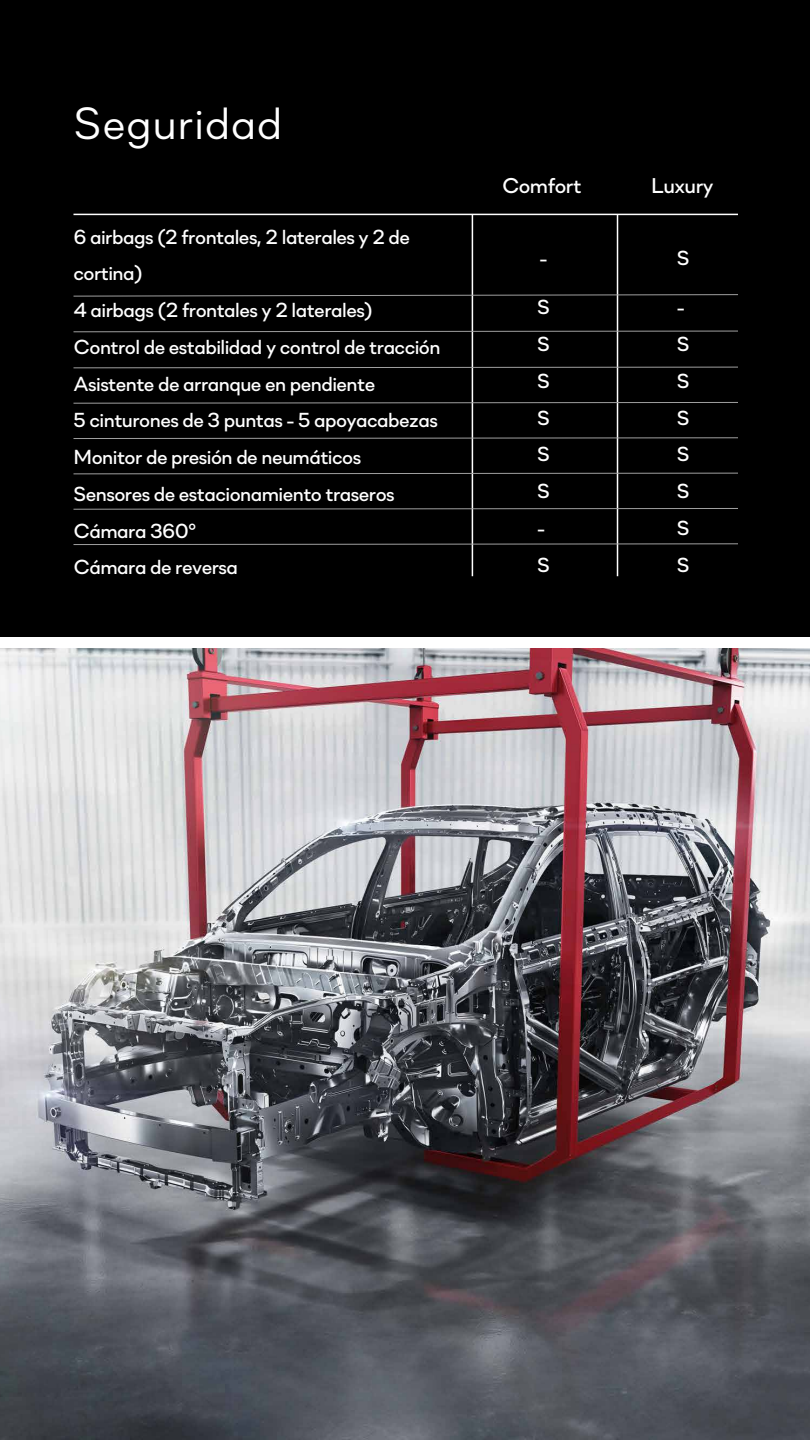
<style>
.page{position:relative;width:810px;height:1440px;background:#fff}
.page>*{position:absolute;margin:0;border:0;box-sizing:border-box;transform-origin:0 0}
.t1{font:45px "Soin Sans Neue";letter-spacing:.01em;color:#fff}
.t2{font:500 21.3px "Soin Sans Neue";letter-spacing:-.025em;color:#fff}
.t3{font:500 20.25px/36.8px "Soin Sans Neue";letter-spacing:-.025em;color:#fff}
</style>
<div class="page">
<div style="left:0;top:0;width:810px;height:637px;background:#000"></div>
<img style="left:0;top:649px;width:810px;height:791px">
<hr style="left:73px;top:214px;width:665px;height:1px;background:#fff">
<hr style="left:472px;top:214px;width:1px;height:362px;background:#fff">
<hr style="left:617px;top:214px;width:1px;height:362px;background:#fff">
<svg style="left:73px;top:294px;width:665px;height:2px"></svg>
<svg style="left:73px;top:331px;width:665px;height:1px"></svg>
<svg style="left:73px;top:367px;width:665px;height:1px"></svg>
<svg style="left:73px;top:402px;width:665px;height:1px"></svg>
<svg style="left:73px;top:438px;width:665px;height:1px"></svg>
<svg style="left:73px;top:473px;width:665px;height:1px"></svg>
<svg style="left:73px;top:508px;width:665px;height:1px"></svg>
<svg style="left:73px;top:544px;width:665px;height:1px"></svg>
<h1 class="t1" style="left:73px;top:87px;width:211px">Seguridad</h1>
<p class="t3" style="left:73px;top:216px;width:369px">6 airbags (2 frontales, 2 laterales y 2 de cortina)<br>4 airbags (2 frontales y 2 laterales)<br>Control de estabilidad y control de tracción<br>Asistente de arranque en pendiente<br>5 cinturones de 3 puntas - 5 apoyacabezas<br>Monitor de presión de neumáticos<br>Sensores de estacionamiento traseros<br>Cámara 360°<br>Cámara de reversa</p>
<p class="t2" style="left:502px;top:168px;width:81px">Comfort</p>
<p class="t2" style="left:651px;top:168px;width:64px">Luxury</p>
<p class="t3" style="left:540px;top:237px;width:10px">-</p>
<p class="t3" style="left:677px;top:237px;width:14px">S</p>
<p class="t3" style="left:537px;top:287px;width:14px">S<br>S<br>S<br>S<br>S<br>S -<br>S</p>
<p class="t3" style="left:677px;top:287px;width:14px">-<br>S<br>S<br>S<br>S<br>S<br>S<br>S</p>
</div>
